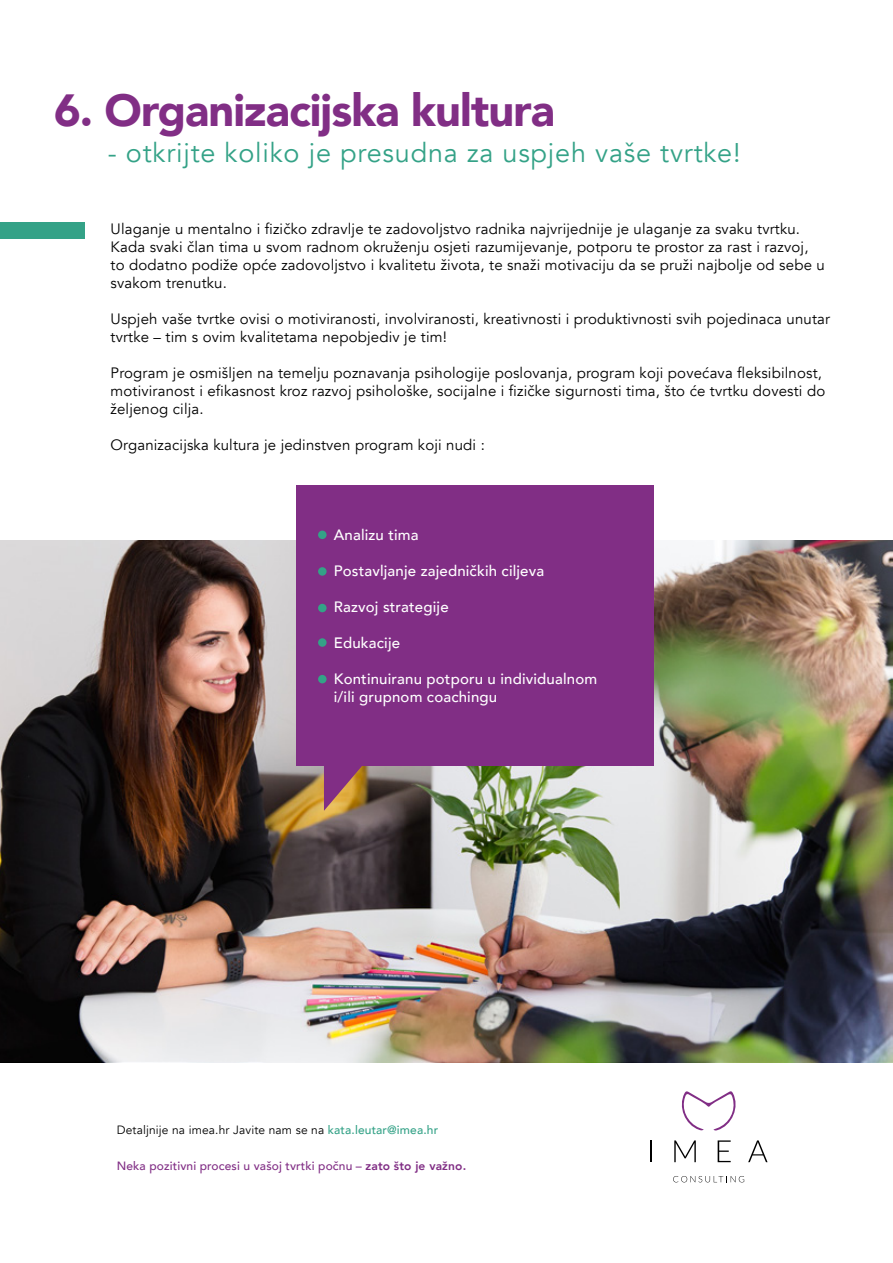
<style>
.page{position:relative;width:893px;height:1263px;background:#fff}
.page>*{position:absolute;margin:0;border:0;box-sizing:border-box;transform-origin:0 0}
.t1{font:900 45px "Avenir";letter-spacing:-.02em;color:#812e85}
.t2{font:27px "Avenir";letter-spacing:.03em;color:#34a287}
.t3{font:15px/18px "Avenir";letter-spacing:.01em;color:#000}
.t4{font:500 15px/18px "Avenir";letter-spacing:.01em;color:#fff}
.t5{font:500 12px "Avenir";letter-spacing:.01em;color:#812e85}
.t6{font:12px "Avenir";letter-spacing:.01em;color:#000}
.s1{font-weight:500;color:#34a287}
.s2{font-weight:800}
</style>
<div class="page">
<img style="left:0;top:540px;width:893px;height:522px">
<div style="left:0;top:222px;width:84px;height:17px;background:#34a287"></div>
<div style="left:297px;top:485px;width:357px;height:281px;background:#812e85"></div>
<svg style="left:324px;top:766px;width:38px;height:45px;background:#a5645b"></svg>
<div style="left:318px;top:531px;width:9px;height:8px;background:#34a287;border-radius:50%"></div>
<div style="left:318px;top:675px;width:9px;height:8px;background:#34a287;border-radius:50%"></div>
<div style="left:318px;top:567px;width:9px;height:9px;background:#34a287;border-radius:50%"></div>
<div style="left:318px;top:604px;width:9px;height:8px;background:#34a287;border-radius:50%"></div>
<div style="left:318px;top:638px;width:9px;height:9px;background:#34a287;border-radius:50%"></div>
<hr style="left:650px;top:1140px;width:2px;height:22px;background:#000">
<svg style="left:674px;top:1140px;width:22px;height:22px"></svg>
<svg style="left:718px;top:1140px;width:13px;height:22px"></svg>
<svg style="left:748px;top:1140px;width:19px;height:22px"></svg>
<svg style="left:681px;top:1091px;width:55px;height:40px"></svg>
<svg style="left:673px;top:1176px;width:71px;height:6px"></svg>
<h1 class="t1" style="left:54px;top:72px;width:502px">6. Organizacijska kultura</h1>
<h2 class="t2" style="left:108px;top:137px;width:634px">- otkrijte koliko je presudna za uspjeh vaše tvrtke!</h2>
<p class="t3" style="left:111px;top:220px;width:716px">Ulaganje u mentalno i fizičko zdravlje te zadovoljstvo radnika najvrijednije je ulaganje za svaku tvrtku.<br>Kada svaki član tima u svom radnom okruženju osjeti razumijevanje, potporu te prostor za rast i razvoj, to dodatno podiže opće zadovoljstvo i kvalitetu života, te snaži motivaciju da se pruži najbolje od sebe u svakom trenutku.</p>
<p class="t3" style="left:111px;top:310px;width:721px">Uspjeh vaše tvrtke ovisi o motiviranosti, involviranosti, kreativnosti i produktivnosti svih pojedinaca unutar tvrtke – tim s ovim kvalitetama nepobjediv je tim!</p>
<p class="t3" style="left:111px;top:364px;width:716px">Program je osmišljen na temelju poznavanja psihologije poslovanja, program koji povećava fleksibilnost, motiviranost i efikasnost kroz razvoj psihološke, socijalne i fizičke sigurnosti tima, što će tvrtku dovesti do željenog cilja.</p>
<p class="t3" style="left:111px;top:436px;width:376px">Organizacijska kultura je jedinstven program koji nudi :</p>
<p class="t4" style="left:334px;top:525px;width:86px">Analizu tima</p>
<p class="t4" style="left:334px;top:561px;width:212px">Postavljanje zajedničkih ciljeva</p>
<p class="t4" style="left:334px;top:597px;width:116px">Razvoj strategije</p>
<p class="t4" style="left:334px;top:633px;width:68px">Edukacije</p>
<p class="t4" style="left:334px;top:669px;width:265px">Kontinuiranu potporu u individualnom i/ili grupnom coachingu</p>
<p class="t6" style="left:117px;top:1123px;width:323px">Detaljnije na imea.hr Javite nam se na <span class="s1">kata.leutar@imea.hr</span></p>
<p class="t5" style="left:117px;top:1155px;width:351px">Neka pozitivni procesi u vašoj tvrtki počnu – <span class="s2">zato što je važno.</span></p>
</div>
